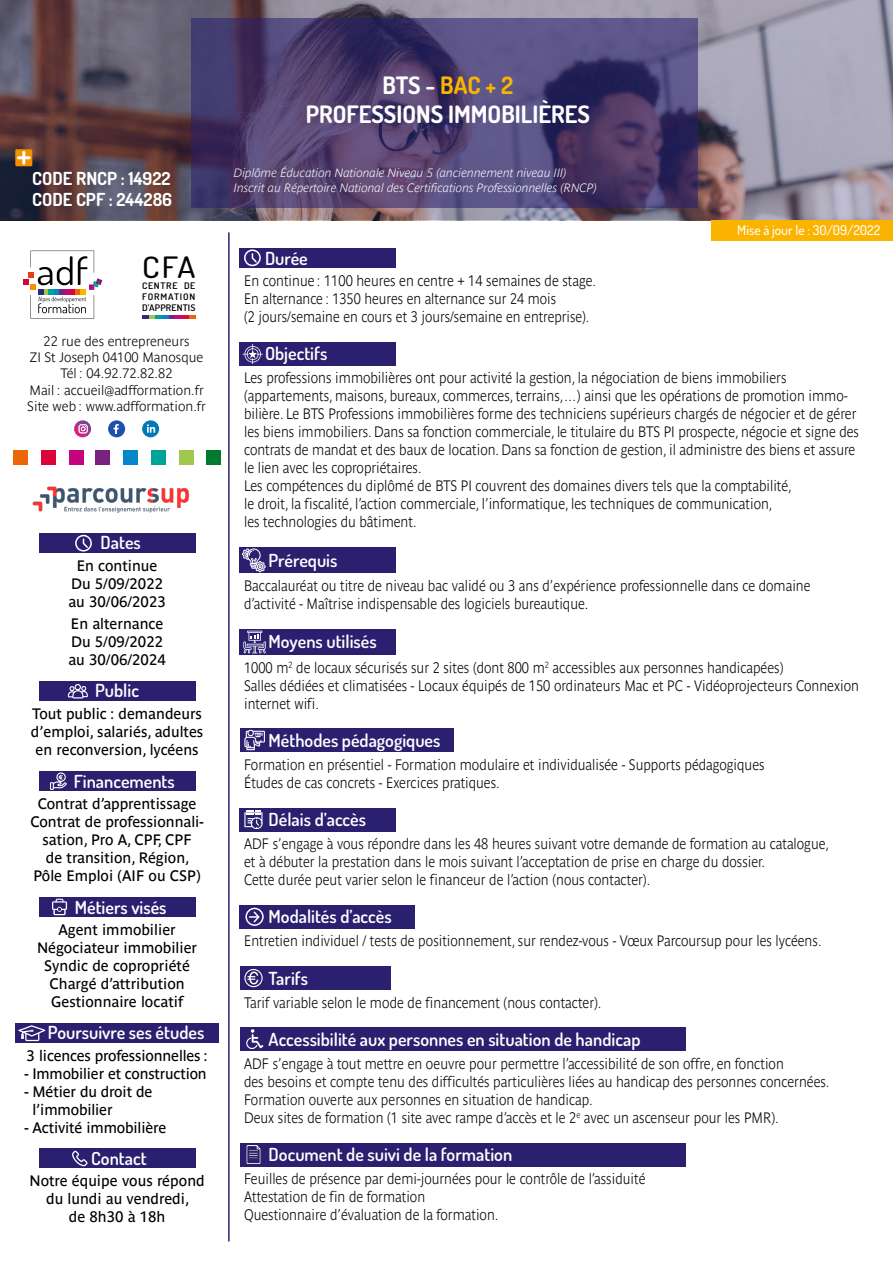
<style>
.page{position:relative;width:893px;height:1263px;background:#fff}
.page>*{position:absolute;margin:0;border:0;box-sizing:border-box;transform-origin:0 0}
.t1{font:500 29.4px "Dosis";color:#000;scale:1.11 1}
.t2{font:700 24px/28.8px "Dosis";color:#fff;text-align:center}
.t3{font:600 18px "Dosis";color:#fff}
.t4{font:700 18px/21.6px "Dosis";color:#fff}
.t5{font:700 15px/18px "Parisine Clair";color:#000;scale:.9 1}
.t6{font:15px/18px "Parisine";color:#000;text-align:center}
.t7{font:700 13.5px/16.2px "Parisine Clair";color:#000;text-align:center}
.t8{font:500 13.5px "Dosis";color:#fff}
.t9{font:italic 700 12px/14.4px "Parisine Clair";color:#fff}
.t10{font:600 9px/10.9px "Dosis";letter-spacing:.07em;color:#000;text-align:justify;scale:1.08 1}
.s1{color:#fab400}
</style>
<div class="page">
<svg style="left:0;top:0;width:893px;height:220px;background:#7f7481"></svg>
<svg style="left:191px;top:18px;width:506px;height:189px;background:#4d3f70"></svg>
<hr style="left:228px;top:233px;width:2px;height:1008px;background:#2a206f">
<svg style="left:142px;top:315px;width:53px;height:4px"></svg>
<div style="left:206px;top:450px;width:14px;height:15px;background:#007b2d"></div>
<div style="left:95px;top:450px;width:15px;height:15px;background:#7b2182"></div>
<div style="left:179px;top:450px;width:15px;height:15px;background:#a1c74f"></div>
<div style="left:69px;top:450px;width:14px;height:15px;background:#c4047f"></div>
<div style="left:151px;top:450px;width:15px;height:15px;background:#00a496"></div>
<div style="left:41px;top:450px;width:14px;height:15px;background:#db0437"></div>
<div style="left:123px;top:450px;width:15px;height:15px;background:#0387c9"></div>
<div style="left:13px;top:450px;width:15px;height:15px;background:#ec6607"></div>
<svg style="left:23px;top:251px;width:79px;height:68px"></svg>
<img style="left:32px;top:486px;width:157px;height:27px">
<div style="left:108px;top:420px;width:17px;height:17px;background:#1f4fad;border-radius:50%"></div>
<svg style="left:114px;top:424px;width:5px;height:10px"></svg>
<svg style="left:142px;top:420px;width:17px;height:17px"></svg>
<svg style="left:147px;top:424px;width:8px;height:9px"></svg>
<svg style="left:74px;top:420px;width:17px;height:17px"></svg>
<svg style="left:79px;top:424px;width:9px;height:9px"></svg>
<svg style="left:15px;top:149px;width:17px;height:17px"></svg>
<svg style="left:18px;top:152px;width:11px;height:11px"></svg>
<div style="left:712px;top:220px;width:181px;height:21px;background:#fab400"></div>
<div style="left:240px;top:248px;width:156px;height:20px;background:#2a206f"></div>
<svg style="left:244px;top:249px;width:17px;height:17px"></svg>
<div style="left:240px;top:342px;width:156px;height:23px;background:#2a206f"></div>
<svg style="left:243px;top:344px;width:20px;height:20px"></svg>
<div style="left:240px;top:547px;width:156px;height:26px;background:#2a206f"></div>
<svg style="left:242px;top:548px;width:24px;height:24px"></svg>
<div style="left:240px;top:629px;width:156px;height:26px;background:#2a206f"></div>
<svg style="left:243px;top:631px;width:23px;height:22px"></svg>
<div style="left:240px;top:729px;width:213px;height:23px;background:#2a206f"></div>
<svg style="left:244px;top:729px;width:21px;height:21px"></svg>
<div style="left:240px;top:808px;width:156px;height:23px;background:#2a206f"></div>
<svg style="left:244px;top:810px;width:19px;height:19px"></svg>
<div style="left:240px;top:905px;width:175px;height:23px;background:#2a206f"></div>
<svg style="left:245px;top:908px;width:19px;height:18px"></svg>
<div style="left:240px;top:966px;width:150px;height:24px;background:#2a206f"></div>
<svg style="left:244px;top:969px;width:19px;height:18px"></svg>
<div style="left:240px;top:1028px;width:445px;height:23px;background:#2a206f"></div>
<svg style="left:246px;top:1029px;width:17px;height:20px"></svg>
<div style="left:240px;top:1143px;width:445px;height:23px;background:#2a206f"></div>
<img style="left:246px;top:1145px;width:15px;height:19px">
<div style="left:39px;top:533px;width:156px;height:20px;background:#2a206f"></div>
<svg style="left:75px;top:535px;width:17px;height:16px"></svg>
<div style="left:39px;top:681px;width:156px;height:20px;background:#2a206f"></div>
<svg style="left:68px;top:684px;width:20px;height:14px"></svg>
<div style="left:39px;top:771px;width:156px;height:20px;background:#2a206f"></div>
<svg style="left:50px;top:772px;width:17px;height:18px"></svg>
<div style="left:39px;top:897px;width:156px;height:20px;background:#2a206f"></div>
<svg style="left:52px;top:899px;width:15px;height:16px"></svg>
<div style="left:15px;top:1023px;width:204px;height:20px;background:#2a206f"></div>
<svg style="left:18px;top:1025px;width:27px;height:16px"></svg>
<div style="left:39px;top:1148px;width:156px;height:20px;background:#2a206f"></div>
<svg style="left:72px;top:1150px;width:16px;height:16px"></svg>
<p class="t4" style="left:32px;top:167px;width:141px">CODE RNCP : 14922<br>CODE CPF : 244286</p>
<h1 class="t1" style="left:142px;top:248px;width:50px">CFA</h1>
<p class="t10" style="left:142px;top:280px;width:51px">CENTRE DE FORMATION D’APPRENTIS</p>
<p class="t7" style="left:27px;top:333px;width:180px">22 rue des entrepreneurs<br>ZI St Joseph 04100 Manosque<br>Tél : 04.92.72.82.82<br>Mail : accueil@adfformation.fr<br>Site web : www.adfformation.fr</p>
<p class="t3" style="left:101px;top:531px;width:42px">Dates</p>
<p class="t6" style="left:68px;top:556px;width:99px">En continue<br>Du 5/09/2022 au 30/06/2023</p>
<p class="t6" style="left:68px;top:615px;width:99px;text-align:left">En alternance<br>Du 5/09/2022 au 30/06/2024</p>
<p class="t3" style="left:95px;top:679px;width:45px">Public</p>
<p class="t6" style="left:31px;top:704px;width:174px">Tout public : demandeurs d’emploi, salariés, adultes en reconversion, lycéens</p>
<p class="t3" style="left:74px;top:769px;width:103px">Financements</p>
<p class="t6" style="left:31px;top:795px;width:175px">Contrat d’apprentissage<br>Contrat de professionnali&shy;sation, Pro A, CPF, CPF<br>de transition, Région,<br>Pôle Emploi (AIF ou CSP)</p>
<p class="t3" style="left:75px;top:895px;width:93px">Métiers visés</p>
<p class="t6" style="left:37px;top:921px;width:162px">Agent immobilier<br>Négociateur immobilier<br>Syndic de copropriété<br>Chargé d’attribution<br>Gestionnaire locatif</p>
<p class="t3" style="left:48px;top:1021px;width:158px">Poursuivre ses études</p>
<p class="t6" style="left:27px;top:1046px;width:183px">3 licences professionnelles :</p>
<p class="t6" style="left:24px;top:1064px;width:184px">- Immobilier et construction</p>
<p class="t6" style="left:32px;top:1082px;width:121px;text-align:left;text-indent:-8px">- Métier du droit de l’immobilier</p>
<p class="t6" style="left:24px;top:1118px;width:143px">- Activité immobilière</p>
<p class="t3" style="left:91px;top:1147px;width:57px">Contact</p>
<p class="t6" style="left:30px;top:1172px;width:177px">Notre équipe vous répond du lundi au vendredi,<br>de 8h30 à 18h</p>
<h2 class="t2" style="left:306px;top:70px;width:286px">BTS - <span class="s1">BAC + 2<br></span>PROFESSIONS IMMOBILIÈRES</h2>
<p class="t9" style="left:234px;top:166px;width:364px">Diplôme Éducation Nationale Niveau 5 (anciennement niveau III)<br>Inscrit au Répertoire National des Certifications Professionnelles (RNCP)</p>
<p class="t8" style="left:737px;top:221px;width:145px">Mise à jour le : 30/09/2022</p>
<p class="t3" style="left:265px;top:246px;width:44px">Durée</p>
<p class="t5" style="left:244px;top:272px;width:393px">En continue : 1100 heures en centre + 14 semaines de stage.<br>En alternance : 1350 heures en alternance sur 24 mois<br>(2 jours/semaine en cours et 3 jours/semaine en entreprise).</p>
<p class="t3" style="left:265px;top:342px;width:64px">Objectifs</p>
<p class="t5" style="left:244px;top:369px;width:685px">Les professions immobilières ont pour activité la gestion, la négociation de biens immobiliers (appartements, maisons, bureaux, commerces, terrains,…) ainsi que les opérations de promotion immo&shy;bilière. Le BTS Professions immobilières forme des techniciens supérieurs chargés de négocier et de gérer les biens immobiliers. Dans sa fonction commerciale, le titulaire du BTS PI prospecte, négocie et signe des contrats de mandat et des baux de location. Dans sa fonction de gestion, il administre des biens et assure le lien avec les copropriétaires.<br>Les compétences du diplômé de BTS PI couvrent des domaines divers tels que la comptabilité,<br>le droit, la fiscalité, l’action commerciale, l’informatique, les techniques de communication,<br>les technologies du bâtiment.</p>
<p class="t3" style="left:269px;top:548px;width:70px">Prérequis</p>
<p class="t5" style="left:244px;top:577px;width:631px">Baccalauréat ou titre de niveau bac validé ou 3 ans d’expérience professionnelle dans ce domaine d’activité - Maîtrise indispensable des logiciels bureautique.</p>
<p class="t3" style="left:269px;top:630px;width:110px">Moyens utilisés</p>
<p class="t5" style="left:244px;top:658px;width:685px">1000 m<sup>2</sup> de locaux sécurisés sur 2 sites (dont 800 m<sup>2</sup> accessibles aux personnes handicapées)<br>Salles dédiées et climatisées - Locaux équipés de 150 ordinateurs Mac et PC - Vidéoprojecteurs Connexion internet wifi.</p>
<p class="t3" style="left:269px;top:728px;width:173px">Méthodes pédagogiques</p>
<p class="t5" style="left:244px;top:755px;width:580px">Formation en présentiel - Formation modulaire et individualisée - Supports pédagogiques<br>Études de cas concrets - Exercices pratiques.</p>
<p class="t3" style="left:269px;top:808px;width:99px">Délais d’accès</p>
<p class="t5" style="left:244px;top:835px;width:652px">ADF s’engage à vous répondre dans les 48 heures suivant votre demande de formation au catalogue, et à débuter la prestation dans le mois suivant l’acceptation de prise en charge du dossier.<br>Cette durée peut varier selon le financeur de l’action (nous contacter).</p>
<p class="t3" style="left:269px;top:905px;width:124px">Modalités d’accès</p>
<p class="t5" style="left:244px;top:932px;width:643px">Entretien individuel / tests de positionnement, sur rendez-vous - Vœux Parcoursup pour les lycéens.</p>
<p class="t3" style="left:269px;top:966px;width:41px">Tarifs</p>
<p class="t5" style="left:244px;top:993px;width:399px">Tarif variable selon le mode de financement (nous contacter).</p>
<p class="t3" style="left:269px;top:1028px;width:373px">Accessibilité aux personnes en situation de handicap</p>
<p class="t5" style="left:244px;top:1055px;width:652px">ADF s’engage à tout mettre en oeuvre pour permettre l’accessibilité de son offre, en fonction<br>des besoins et compte tenu des difficultés particulières liées au handicap des personnes concernées.<br>Formation ouverte aux personnes en situation de handicap.<br>Deux sites de formation (1 site avec rampe d’accès et le 2<sup>e</sup> avec un ascenseur pour les PMR).</p>
<p class="t3" style="left:269px;top:1143px;width:245px">Document de suivi de la formation</p>
<p class="t5" style="left:244px;top:1170px;width:447px">Feuilles de présence par demi-journées pour le contrôle de l’assiduité<br>Attestation de fin de formation<br>Questionnaire d’évaluation de la formation.</p>
</div>
